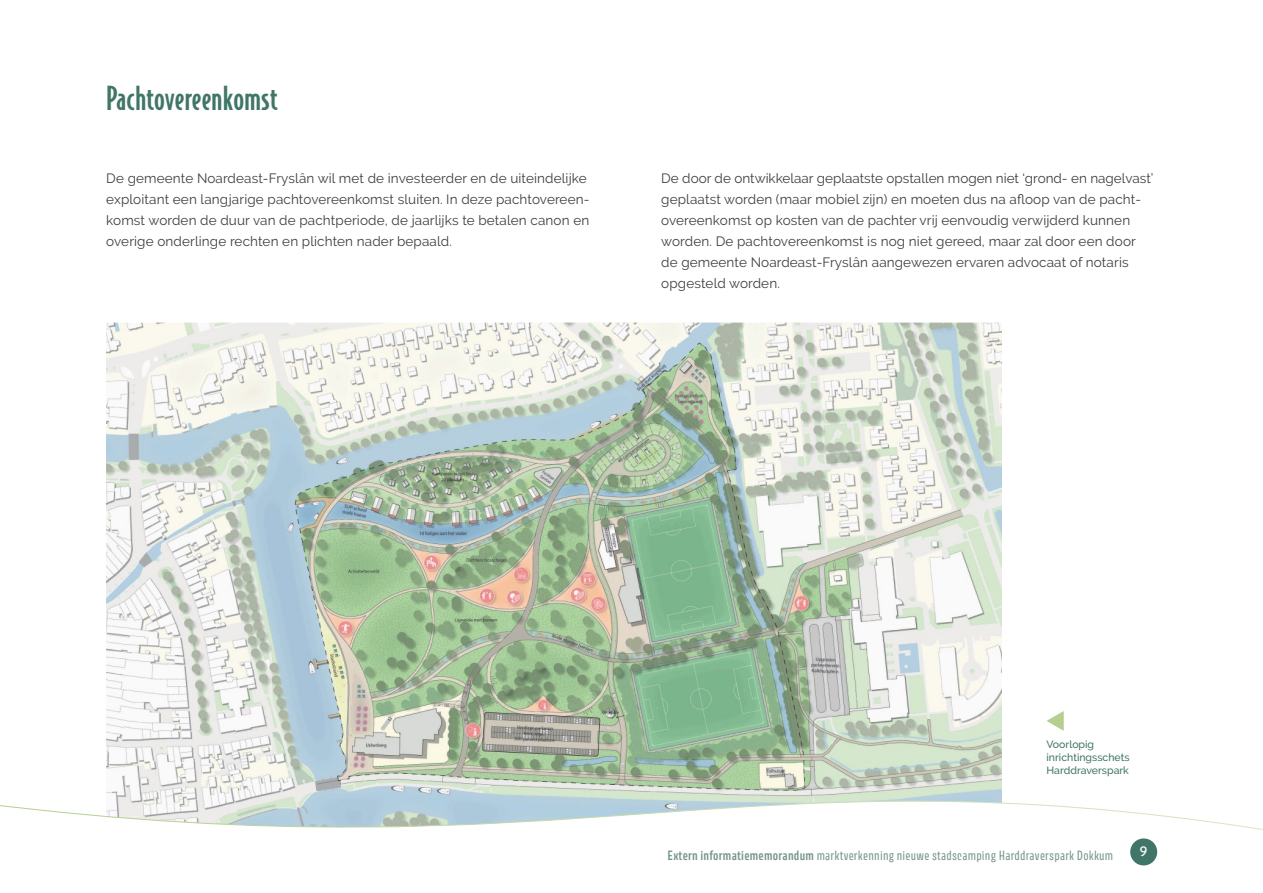
<style>
.page{position:relative;width:1263px;height:893px;background:#fff}
.page>*{position:absolute;margin:0;border:0;box-sizing:border-box;transform-origin:0 0}
.t1{font:500 31.5px "Bodega Sans";letter-spacing:.01em;color:#407568}
.t2{font:500 15px "Agenda";color:#fff}
.t3{font:13.5px/21px "Raleway";letter-spacing:.01em;color:#3e3e3f}
.t4{font:12px "Avory I Latn";letter-spacing:.02em;color:#72938a}
.t5{font:500 10.5px "Raleway";color:#407568}
.s1{font-weight:600}
</style>
<div class="page">
<img style="left:106px;top:322px;width:895px;height:424px">
<svg style="left:0;top:746px;width:1263px;height:120px"></svg>
<div style="left:1130px;top:838px;width:27px;height:27px;background:#407568;border-radius:50%"></div>
<svg style="left:1046px;top:711px;width:18px;height:20px"></svg>
<p class="t1" style="left:106px;top:79px;width:173px">Pachtovereenkomst</p>
<p class="t3" style="left:106px;top:167px;width:485px">De gemeente Noardeast-Fryslân wil met de investeerder en de uiteindelijke exploitant een langjarige pachtovereenkomst sluiten. In deze pachtovereen&shy;komst worden de duur van de pachtperiode, de jaarlijks te betalen canon en overige onderlinge rechten en plichten nader bepaald.</p>
<p class="t3" style="left:661px;top:167px;width:494px">De door de ontwikkelaar geplaatste opstallen mogen niet ‘grond- en nagelvast’ geplaatst worden (maar mobiel zijn) en moeten dus na afloop van de pacht-</p>
<p class="t3" style="left:661px;top:209px;width:476px">overeenkomst op kosten van de pachter vrij eenvoudig verwijderd kunnen worden. De pachtovereenkomst is nog niet gereed, maar zal door een door de gemeente Noardeast-Fryslân aangewezen ervaren advocaat of notaris opgesteld worden.</p>
<p class="t5" style="left:1046px;top:739px;width:49px">Voorlopig</p>
<p class="t5" style="left:1046px;top:751px;width:85px">inrichtingsschets</p>
<p class="t5" style="left:1046px;top:764px;width:84px">Harddraverspark</p>
<p class="t4" style="left:667px;top:848px;width:447px"><span class="s1">Extern informatiememorandum</span> marktverkenning nieuwe stadscamping Harddraverspark Dokkum</p>
<p class="t2" style="left:1140px;top:843px;width:9px">9</p>
</div>
